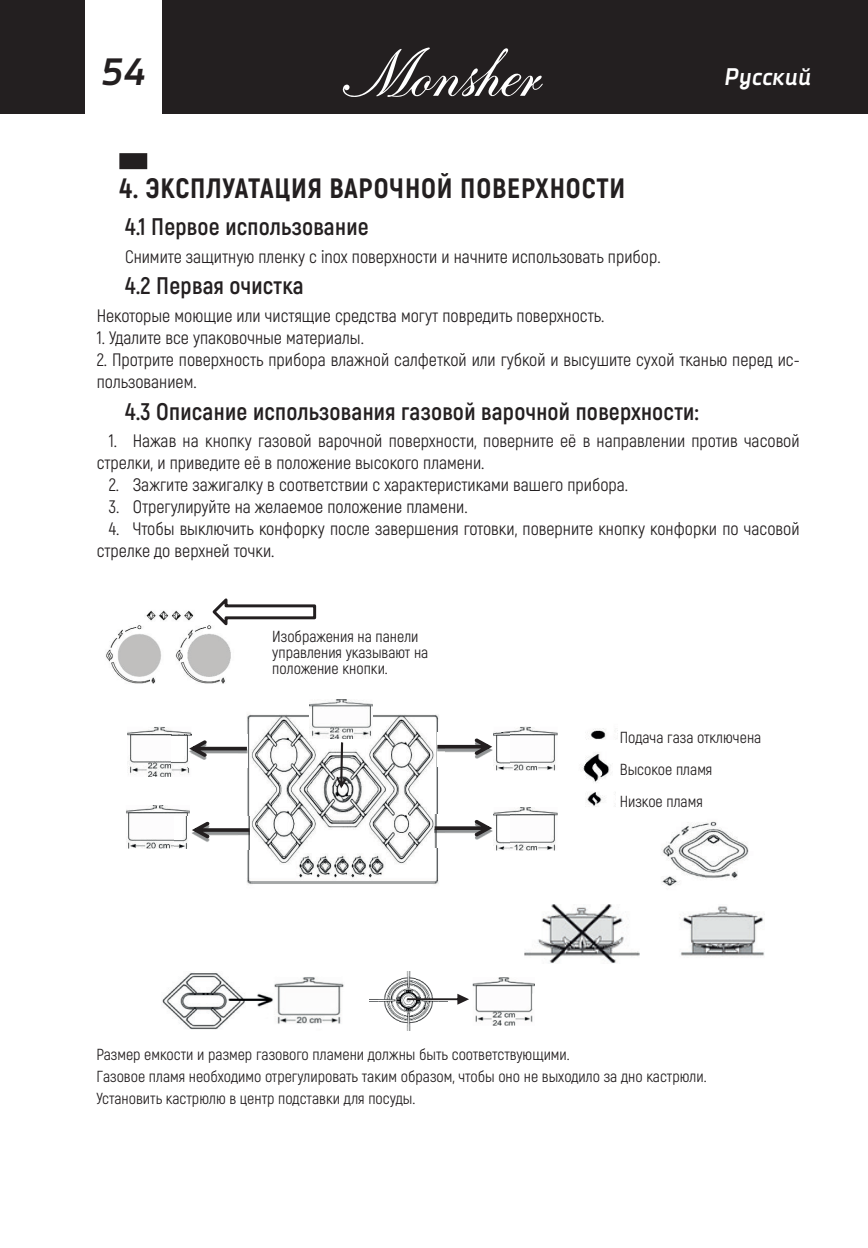
<style>
.page{position:relative;width:868px;height:1248px;background:#fff}
.page>*{position:absolute;margin:0;border:0;box-sizing:border-box;transform-origin:0 0}
.t1{font:italic 700 38px "Decima Nova Pro";color:#231f20}
.t2{font:800 28px "Akrobat";letter-spacing:.03em;color:#231f20}
.t3{font:700 24px "Akrobat";letter-spacing:.01em;color:#231f20}
.t4{font:italic 700 24px "Decima Nova Pro";color:#fff}
.t5{font:18px/22px "Akrobat";color:#231f20}
.t6{font:16px/16px "Akrobat";color:#231f20}
</style>
<div class="page">
<div style="left:0;top:0;width:867px;height:113px;background:#231f20"></div>
<div style="left:85px;top:0;width:77px;height:119px;background:#fff"></div>
<svg style="left:342px;top:47px;width:200px;height:50px"></svg>
<div style="left:119px;top:153px;width:28px;height:16px;background:#231f20"></div>
<img style="left:106px;top:610px;width:125px;height:74px">
<svg style="left:210px;top:598px;width:107px;height:33px"></svg>
<img style="left:247px;top:714px;width:192px;height:171px">
<img style="left:162px;top:973px;width:182px;height:57px">
<img style="left:369px;top:971px;width:64px;height:59px">
<img style="left:472px;top:977px;width:62px;height:49px">
<img style="left:524px;top:904px;width:240px;height:59px">
<img style="left:661px;top:821px;width:88px;height:65px">
<img style="left:582px;top:728px;width:36px;height:79px">
<img style="left:493px;top:807px;width:64px;height:43px">
<img style="left:126px;top:805px;width:64px;height:43px">
<img style="left:494px;top:726px;width:63px;height:44px">
<img style="left:127px;top:727px;width:64px;height:49px">
<img style="left:437px;top:732px;width:72px;height:34px">
<svg style="left:437px;top:738px;width:55px;height:17px"></svg>
<img style="left:434px;top:814px;width:75px;height:33px">
<svg style="left:434px;top:819px;width:58px;height:17px"></svg>
<img style="left:171px;top:734px;width:36px;height:34px">
<svg style="left:189px;top:740px;width:58px;height:17px"></svg>
<img style="left:179px;top:816px;width:71px;height:33px">
<img style="left:174px;top:816px;width:16px;height:32px">
<svg style="left:192px;top:821px;width:57px;height:17px"></svg>
<svg style="left:336px;top:742px;width:10px;height:46px"></svg>
<div style="left:613px;top:747px;width:174px;height:31px;background:#fff"></div>
<div style="left:615px;top:775px;width:139px;height:31px;background:#fff"></div>
<svg style="left:407px;top:993px;width:62px;height:11px"></svg>
<svg style="left:532px;top:992px;width:2px;height:17px"></svg>
<img style="left:310px;top:699px;width:63px;height:39px">
<h1 class="t1" style="left:101px;top:50px;width:46px">54</h1>
<h3 class="t4" style="left:724px;top:63px;width:88px">Русский</h3>
<h2 class="t2" style="left:119px;top:170px;width:507px">4. ЭКСПЛУАТАЦИЯ ВАРОЧНОЙ ПОВЕРХНОСТИ</h2>
<h3 class="t3" style="left:125px;top:211px;width:245px">4.1 Первое использование</h3>
<p class="t5" style="left:125px;top:245px;width:537px">Снимите защитную пленку с inox поверхности и начните использовать прибор.</p>
<h3 class="t3" style="left:125px;top:271px;width:180px">4.2 Первая очистка</h3>
<p class="t5" style="left:97px;top:304px;width:509px">Некоторые моющие или чистящие средства могут повредить поверхность.</p>
<p class="t5" style="left:97px;top:326px;width:269px">1. Удалите все упаковочные материалы.</p>
<p class="t5" style="left:97px;top:348px;width:704px">2. Протрите поверхность прибора влажной салфеткой или губкой и высушите сухой тканью перед ис&shy;пользованием.</p>
<h3 class="t3" style="left:125px;top:396px;width:575px">4.3 Описание использования газовой варочной поверхности:</h3>
<p class="t5" style="left:97px;top:430px;width:704px;text-indent:12px">1. Нажав на кнопку газовой варочной поверхности, поверните её в направлении против часовой стрелки, и приведите её в положение высокого пламени.</p>
<p class="t5" style="left:109px;top:474px;width:521px">2. Зажгите зажигалку в соответствии с характеристиками вашего прибора.</p>
<p class="t5" style="left:109px;top:496px;width:360px">3. Отрегулируйте на желаемое положение пламени.</p>
<p class="t5" style="left:97px;top:518px;width:704px;text-indent:12px">4. Чтобы выключить конфорку после завершения готовки, поверните кнопку конфорки по часовой стрелке до верхней точки.</p>
<p class="t6" style="left:272px;top:628px;width:157px">Изображения на панели управления указывают на положение кнопки.</p>
<p class="t6" style="left:619px;top:721px;width:143px;line-height:32px">Подача газа отключена<br>Высокое пламя<br>Низкое пламя</p>
<p class="t6" style="left:96px;top:1043px;width:611px;line-height:22px">Размер емкости и размер газового пламени должны быть соответствующими.<br>Газовое пламя необходимо отрегулировать таким образом, чтобы оно не выходило за дно кастрюли.<br>Установить кастрюлю в центр подставки для посуды.</p>
</div>
